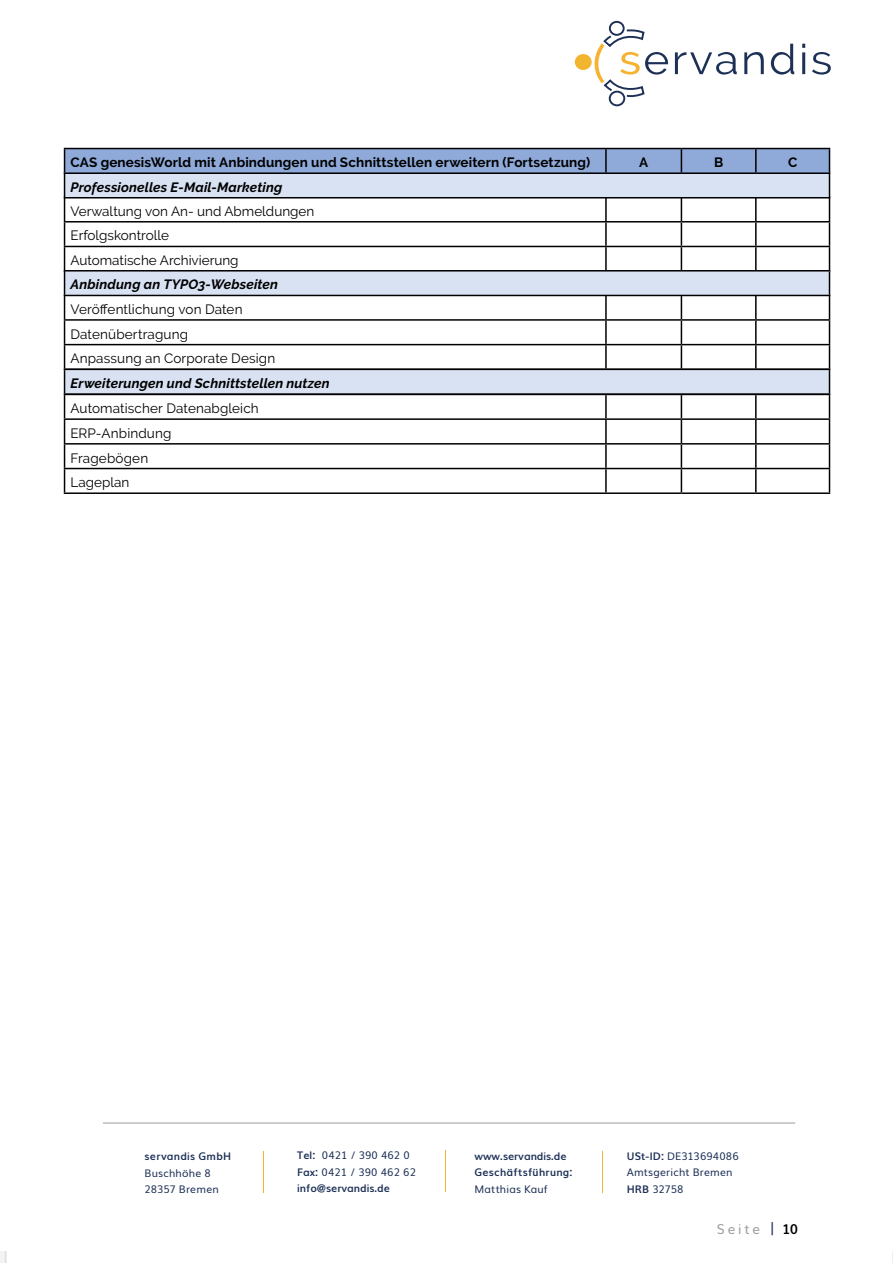
<style>
.page{position:relative;width:893px;height:1263px;background:#fff}
.page>*{position:absolute;margin:0;border:0;box-sizing:border-box;transform-origin:0 0}
.t1{font:13.5px/24.8px "Raleway";color:#000}
.t2{font:italic 700 13.5px "Raleway";letter-spacing:.01em;color:#000}
.t3{font:700 13.5px "Raleway";letter-spacing:.01em;color:#000}
.t4{font:13.5px "Muli";letter-spacing:.21em;color:#9d9d9c}
.t5{font:10.5px/16.5px "Muli";letter-spacing:.015em;color:#1d3056}
.t6{font:700 10.5px/16.5px "Muli";color:#1d3056}
.t7{font:700 10.5px/16.5px "Muli";letter-spacing:.02em;color:#1d3056}
.s1{font-weight:400}
.s2{font-weight:700}
.s3{font-family:"Merriweather";color:#1d3056}
.s4{font-weight:700;color:#000}
</style>
<div class="page">
<hr style="left:445px;top:1150px;width:1px;height:42px;background:#f6b331">
<hr style="left:603px;top:1151px;width:1px;height:42px;background:#f6b331">
<hr style="left:263px;top:1151px;width:1px;height:42px;background:#f6b331">
<svg style="left:675px;top:52px;width:62px;height:23px"></svg>
<svg style="left:744px;top:52px;width:20px;height:22px"></svg>
<svg style="left:771px;top:44px;width:23px;height:31px"></svg>
<svg style="left:802px;top:44px;width:3px;height:4px"></svg>
<hr style="left:802px;top:52px;width:3px;height:22px;background:#1d3056">
<svg style="left:812px;top:52px;width:19px;height:23px"></svg>
<div style="left:576px;top:55px;width:15px;height:14px;background:#f1b52f;border-radius:50%"></div>
<div style="left:575px;top:54px;width:17px;height:16px;border:2px solid #f6b331;border-radius:50%"></div>
<svg style="left:587px;top:20px;width:81px;height:87px"></svg>
<img style="left:0;top:1251px;width:893px;height:12px">
<hr style="left:103px;top:1123px;width:692px;height:1px;background:#9d9d9c">
<hr style="left:64px;top:492px;width:542px;height:2px;background:#000">
<hr style="left:606px;top:492px;width:75px;height:2px;background:#000">
<hr style="left:681px;top:492px;width:75px;height:2px;background:#000">
<hr style="left:756px;top:492px;width:74px;height:2px;background:#000">
<hr style="left:64px;top:148px;width:542px;height:1px;background:#000">
<hr style="left:606px;top:148px;width:75px;height:1px;background:#000">
<hr style="left:681px;top:148px;width:75px;height:1px;background:#000">
<hr style="left:756px;top:148px;width:74px;height:1px;background:#000">
<svg style="left:64px;top:149px;width:766px;height:343px"></svg>
<hr style="left:64px;top:393px;width:766px;height:2px;background:#000">
<p class="t3" style="left:71px;top:155px;width:521px">CAS genesisWorld mit Anbindungen und Schnittstellen erweitern (Fortsetzung)</p>
<p class="t3" style="left:639px;top:155px;width:11px">A</p>
<p class="t3" style="left:714px;top:155px;width:11px">B</p>
<p class="t3" style="left:788px;top:155px;width:11px">C</p>
<p class="t2" style="left:71px;top:179px;width:213px">Professionelles E-Mail-Marketing</p>
<p class="t1" style="left:71px;top:199px;width:245px">Verwaltung von An- und Abmeldungen<br>Erfolgskontrolle<br>Automatische Archivierung</p>
<p class="t2" style="left:71px;top:277px;width:209px">Anbindung an TYPO3-Webseiten</p>
<p class="t1" style="left:71px;top:297px;width:206px">Veröffentlichung von Daten<br>Datenübertragung<br>Anpassung an Corporate Design</p>
<p class="t1" style="left:71px;top:396px;width:190px">Automatischer Datenabgleich<br>ERP-Anbindung<br>Fragebögen<br>Lageplan</p>
<p class="t2" style="left:71px;top:375px;width:261px">Erweiterungen und Schnittstellen nutzen</p>
<p class="t7" style="left:145px;top:1147px;width:88px">servandis GmbH</p>
<p class="t5" style="left:145px;top:1164px;width:76px">Buschhöhe 8<br>28357 Bremen</p>
<p class="t6" style="left:297px;top:1147px;width:120px">Tel: <span class="s1">0421 / 390 462 0<br></span>Fax: <span class="s1">0421 / 390 462 62 </span>info@servandis.de</p>
<p class="t7" style="left:474px;top:1147px;width:100px">www.servandis.de<br>Geschäftsführung:</p>
<p class="t5" style="left:474px;top:1180px;width:75px">Matthias Kauf</p>
<p class="t5" style="left:627px;top:1147px;width:113px"><span class="s2">USt-ID:</span> DE313694086<br>Amtsgericht Bremen<br><span class="s2">HRB</span> 32758</p>
<p class="t4" style="left:717px;top:1218px;width:83px">Seite <span class="s3">|</span> <span class="s4">10</span></p>
</div>
